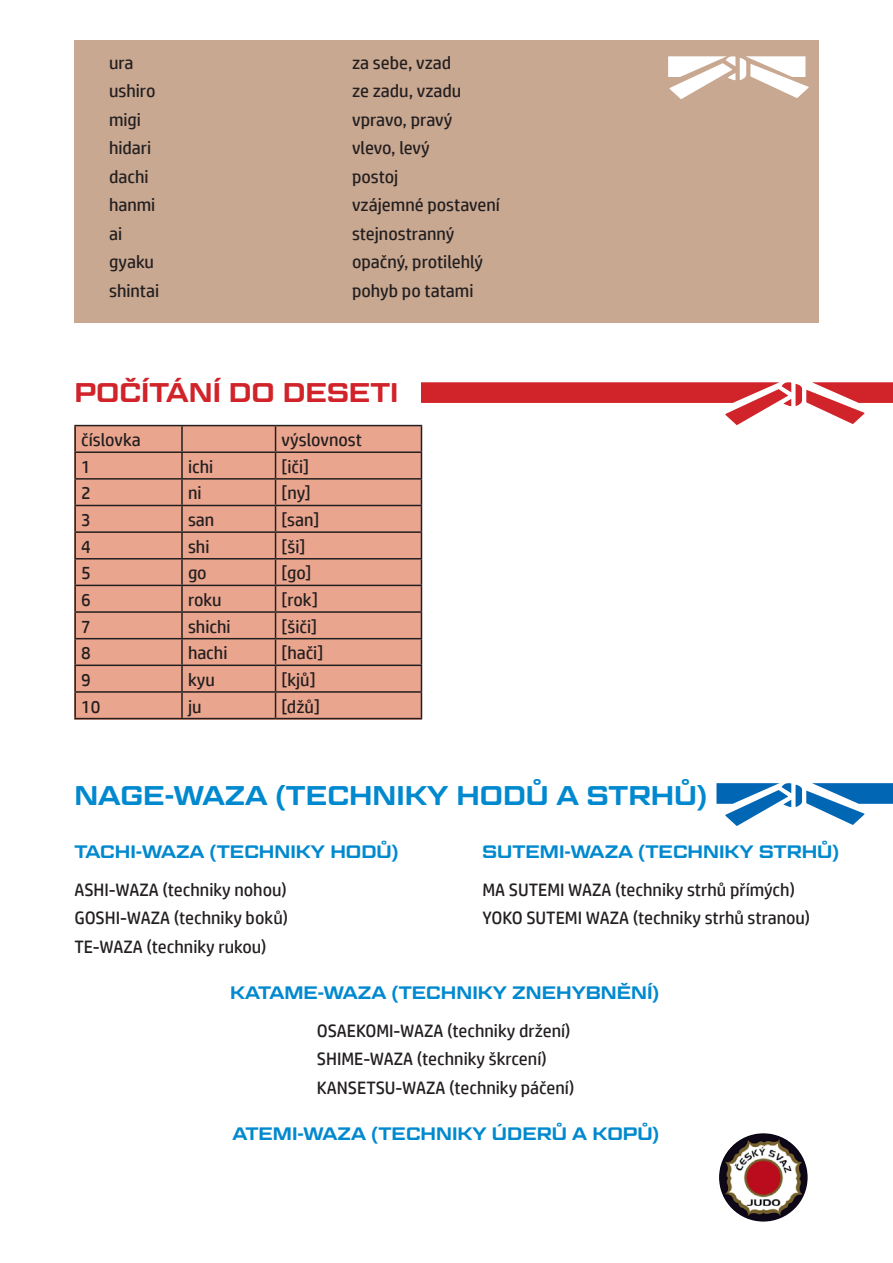
<style>
.page{position:relative;width:893px;height:1263px;background:#fff}
.page>*{position:absolute;margin:0;border:0;box-sizing:border-box;transform-origin:0 0}
.t1{font:600 27px "Geom Graphic W03";color:#0089cf}
.t2{font:600 27px "Geom Graphic W03";color:#d1232a}
.t3{font:18px "HP Simplified";color:#231f20}
.t4{font:600 18px "Geom Graphic W03";color:#0089cf}
</style>
<div class="page">
<div style="left:74px;top:40px;width:745px;height:283px;background:#c9a891"></div>
<div style="left:74px;top:425px;width:348px;height:294px;background:#eaa58e"></div>
<hr style="left:74px;top:425px;width:108px;height:1px;background:#231f20">
<hr style="left:74px;top:426px;width:2px;height:25px;background:#231f20">
<hr style="left:182px;top:425px;width:94px;height:1px;background:#231f20">
<hr style="left:181px;top:426px;width:2px;height:25px;background:#231f20">
<hr style="left:276px;top:425px;width:146px;height:1px;background:#231f20">
<hr style="left:74px;top:451px;width:108px;height:2px;background:#231f20">
<hr style="left:74px;top:453px;width:2px;height:25px;background:#231f20">
<hr style="left:182px;top:451px;width:94px;height:2px;background:#231f20">
<hr style="left:181px;top:453px;width:2px;height:25px;background:#231f20">
<hr style="left:276px;top:451px;width:146px;height:2px;background:#231f20">
<hr style="left:74px;top:478px;width:108px;height:2px;background:#231f20">
<hr style="left:74px;top:480px;width:2px;height:25px;background:#231f20">
<hr style="left:182px;top:478px;width:94px;height:2px;background:#231f20">
<hr style="left:181px;top:480px;width:2px;height:25px;background:#231f20">
<hr style="left:276px;top:478px;width:146px;height:2px;background:#231f20">
<hr style="left:74px;top:505px;width:108px;height:1px;background:#231f20">
<hr style="left:74px;top:506px;width:2px;height:25px;background:#231f20">
<hr style="left:182px;top:505px;width:94px;height:1px;background:#231f20">
<hr style="left:181px;top:506px;width:2px;height:25px;background:#231f20">
<hr style="left:276px;top:505px;width:146px;height:1px;background:#231f20">
<hr style="left:74px;top:531px;width:108px;height:2px;background:#231f20">
<hr style="left:74px;top:533px;width:2px;height:25px;background:#231f20">
<hr style="left:182px;top:531px;width:94px;height:2px;background:#231f20">
<hr style="left:181px;top:533px;width:2px;height:25px;background:#231f20">
<hr style="left:276px;top:531px;width:146px;height:2px;background:#231f20">
<hr style="left:74px;top:558px;width:108px;height:1px;background:#231f20">
<hr style="left:74px;top:559px;width:2px;height:26px;background:#231f20">
<hr style="left:182px;top:558px;width:94px;height:1px;background:#231f20">
<hr style="left:181px;top:559px;width:2px;height:26px;background:#231f20">
<hr style="left:276px;top:558px;width:146px;height:1px;background:#231f20">
<hr style="left:74px;top:585px;width:108px;height:1px;background:#231f20">
<hr style="left:74px;top:586px;width:2px;height:25px;background:#231f20">
<hr style="left:182px;top:585px;width:94px;height:1px;background:#231f20">
<hr style="left:181px;top:586px;width:2px;height:25px;background:#231f20">
<hr style="left:276px;top:585px;width:146px;height:1px;background:#231f20">
<hr style="left:74px;top:611px;width:108px;height:2px;background:#231f20">
<hr style="left:74px;top:613px;width:2px;height:25px;background:#231f20">
<hr style="left:182px;top:611px;width:94px;height:2px;background:#231f20">
<hr style="left:181px;top:613px;width:2px;height:25px;background:#231f20">
<hr style="left:276px;top:611px;width:146px;height:2px;background:#231f20">
<hr style="left:74px;top:638px;width:108px;height:1px;background:#231f20">
<hr style="left:74px;top:639px;width:2px;height:25px;background:#231f20">
<hr style="left:182px;top:638px;width:94px;height:1px;background:#231f20">
<hr style="left:181px;top:639px;width:2px;height:25px;background:#231f20">
<hr style="left:276px;top:638px;width:146px;height:1px;background:#231f20">
<hr style="left:74px;top:664px;width:108px;height:2px;background:#231f20">
<hr style="left:74px;top:666px;width:2px;height:25px;background:#231f20">
<hr style="left:182px;top:664px;width:94px;height:2px;background:#231f20">
<hr style="left:181px;top:666px;width:2px;height:25px;background:#231f20">
<hr style="left:276px;top:664px;width:146px;height:2px;background:#231f20">
<hr style="left:74px;top:691px;width:108px;height:2px;background:#231f20">
<hr style="left:74px;top:693px;width:2px;height:25px;background:#231f20">
<hr style="left:182px;top:691px;width:94px;height:2px;background:#231f20">
<hr style="left:181px;top:693px;width:2px;height:25px;background:#231f20">
<hr style="left:276px;top:691px;width:146px;height:2px;background:#231f20">
<svg style="left:275px;top:426px;width:1px;height:292px"></svg>
<hr style="left:74px;top:718px;width:108px;height:1px;background:#231f20">
<hr style="left:182px;top:718px;width:94px;height:1px;background:#231f20">
<hr style="left:276px;top:718px;width:146px;height:1px;background:#231f20">
<svg style="left:716px;top:783px;width:177px;height:43px"></svg>
<svg style="left:668px;top:56px;width:141px;height:43px"></svg>
<svg style="left:421px;top:382px;width:472px;height:336px"></svg>
<img style="left:719px;top:1133px;width:89px;height:88px;border-radius:44px">
<p class="t3" style="left:109px;top:52px;width:26px">ura</p>
<p class="t3" style="left:352px;top:52px;width:101px">za sebe, vzad</p>
<p class="t3" style="left:109px;top:81px;width:48px">ushiro</p>
<p class="t3" style="left:352px;top:81px;width:111px">ze zadu, vzadu</p>
<p class="t3" style="left:109px;top:109px;width:34px">migi</p>
<p class="t3" style="left:352px;top:109px;width:102px">vpravo, pravý</p>
<p class="t3" style="left:109px;top:138px;width:44px">hidari</p>
<p class="t3" style="left:352px;top:138px;width:79px">vlevo, levý</p>
<p class="t3" style="left:109px;top:166px;width:41px">dachi</p>
<p class="t3" style="left:352px;top:166px;width:48px">postoj</p>
<p class="t3" style="left:109px;top:195px;width:48px">hanmi</p>
<p class="t3" style="left:352px;top:195px;width:149px">vzájemné postavení</p>
<p class="t3" style="left:109px;top:223px;width:15px">ai</p>
<p class="t3" style="left:352px;top:223px;width:104px">stejnostranný</p>
<p class="t3" style="left:109px;top:252px;width:46px">gyaku</p>
<p class="t3" style="left:352px;top:252px;width:132px">opačný, protilehlý</p>
<p class="t3" style="left:109px;top:280px;width:52px">shintai</p>
<p class="t3" style="left:352px;top:280px;width:123px">pohyb po tatami</p>
<p class="t2" style="left:74px;top:376px;width:326px">POČÍTÁNÍ DO DESETI</p>
<p class="t3" style="left:81px;top:430px;width:61px">číslovka</p>
<p class="t3" style="left:282px;top:430px;width:82px">výslovnost</p>
<p class="t3" style="left:81px;top:456px;width:11px">1</p>
<p class="t3" style="left:188px;top:456px;width:27px">ichi</p>
<p class="t3" style="left:282px;top:456px;width:29px">[iči]</p>
<p class="t3" style="left:81px;top:483px;width:11px">2</p>
<p class="t3" style="left:188px;top:483px;width:15px">ni</p>
<p class="t3" style="left:282px;top:483px;width:30px">[ny]</p>
<p class="t3" style="left:81px;top:510px;width:11px">3</p>
<p class="t3" style="left:188px;top:510px;width:28px">san</p>
<p class="t3" style="left:282px;top:510px;width:39px">[san]</p>
<p class="t3" style="left:81px;top:536px;width:11px">4</p>
<p class="t3" style="left:188px;top:536px;width:23px">shi</p>
<p class="t3" style="left:282px;top:536px;width:25px">[ši]</p>
<p class="t3" style="left:81px;top:563px;width:11px">5</p>
<p class="t3" style="left:188px;top:563px;width:20px">go</p>
<p class="t3" style="left:282px;top:563px;width:31px">[go]</p>
<p class="t3" style="left:81px;top:589px;width:11px">6</p>
<p class="t3" style="left:188px;top:589px;width:35px">roku</p>
<p class="t3" style="left:282px;top:589px;width:38px">[rok]</p>
<p class="t3" style="left:81px;top:616px;width:11px">7</p>
<p class="t3" style="left:188px;top:616px;width:44px">shichi</p>
<p class="t3" style="left:282px;top:616px;width:37px">[šiči]</p>
<p class="t3" style="left:81px;top:643px;width:11px">8</p>
<p class="t3" style="left:188px;top:643px;width:41px">hachi</p>
<p class="t3" style="left:282px;top:643px;width:43px">[hači]</p>
<p class="t3" style="left:81px;top:669px;width:11px">9</p>
<p class="t3" style="left:188px;top:669px;width:28px">kyu</p>
<p class="t3" style="left:282px;top:669px;width:36px">[kjů]</p>
<p class="t3" style="left:81px;top:696px;width:21px">10</p>
<p class="t3" style="left:188px;top:696px;width:15px">ju</p>
<p class="t3" style="left:282px;top:696px;width:40px">[džů]</p>
<p class="t1" style="left:74px;top:779px;width:634px">NAGE-WAZA (TECHNIKY HODŮ A STRHŮ)</p>
<p class="t4" style="left:74px;top:840px;width:325px">TACHI-WAZA (TECHNIKY HODŮ)</p>
<p class="t4" style="left:483px;top:840px;width:358px">SUTEMI-WAZA (TECHNIKY STRHŮ)</p>
<p class="t3" style="left:74px;top:879px;width:214px">ASHI-WAZA (techniky nohou)</p>
<p class="t3" style="left:482px;top:879px;width:314px">MA SUTEMI WAZA (techniky strhů přímých)</p>
<p class="t3" style="left:74px;top:908px;width:215px">GOSHI-WAZA (techniky boků)</p>
<p class="t3" style="left:482px;top:908px;width:329px">YOKO SUTEMI WAZA (techniky strhů stranou)</p>
<p class="t3" style="left:74px;top:936px;width:194px">TE-WAZA (techniky rukou)</p>
<p class="t4" style="left:230px;top:981px;width:430px">KATAME-WAZA (TECHNIKY ZNEHYBNĚNÍ)</p>
<p class="t3" style="left:317px;top:1020px;width:255px">OSAEKOMI-WAZA (techniky držení)</p>
<p class="t3" style="left:317px;top:1048px;width:232px">SHIME-WAZA (techniky škrcení)</p>
<p class="t3" style="left:317px;top:1077px;width:259px">KANSETSU-WAZA (techniky páčení)</p>
<p class="t4" style="left:232px;top:1123px;width:428px">ATEMI-WAZA (TECHNIKY ÚDERŮ A KOPŮ)</p>
</div>
